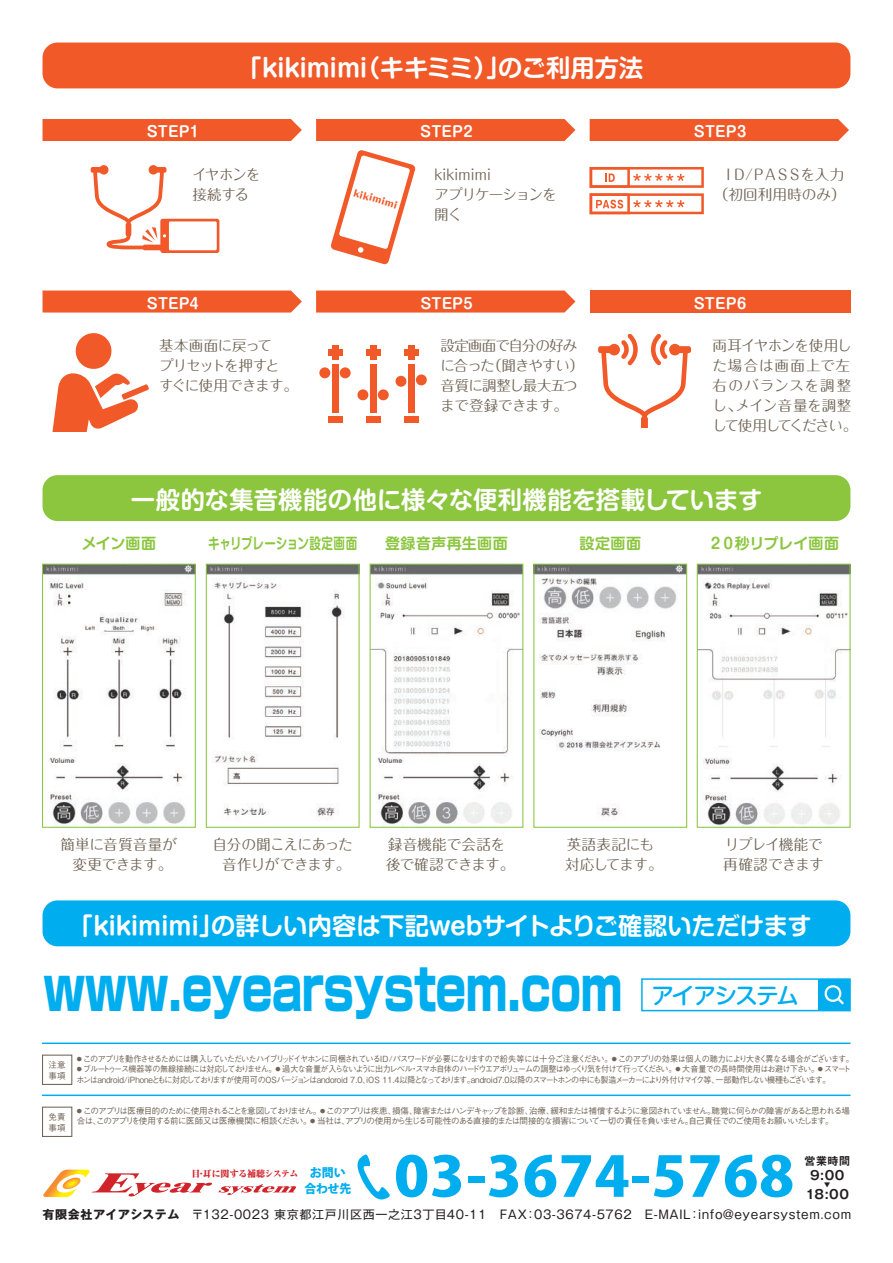
<style>
.page{position:relative;width:893px;height:1263px;background:#fff}
.page>*{position:absolute;margin:0;border:0;box-sizing:border-box;transform-origin:0 0}
.t1{font:800 59.7px "Shin Go Pro";letter-spacing:-.015em;color:#00aeef;scale:.75 1}
.t2{font:800 54.75px "Koz Go Pr 6 N";letter-spacing:.01em;color:#00aeef;scale:1.11 1}
.t3{font:700 24.3px "Shin M Go Pro De";letter-spacing:-.01em;color:#fff}
.t4{font:500 22.2px "Shin M Go Pro";letter-spacing:-.065em;color:#00aeef}
.t5{font:700 15px "Shin M Go Pro De";letter-spacing:.005em;color:#8bc63e;scale:.77 1}
.t6{font:700 15px "Shin M Go Pro De";letter-spacing:.005em;color:#8bc63e}
.t7{font:700 15px "Shin M Go Pro De";letter-spacing:-.025em;color:#8bc63e}
.t8{font:700 15px "Shin M Go Pro De";letter-spacing:.035em;color:#8bc63e}
.t9{font:14.7px/20.7px "Maru Fo Pro";letter-spacing:-.03em;color:#716557}
.t10{font:700 14.7px "Shin M Go Pro De";color:#fff}
.t11{font:14.7px/20.7px "Maru Fo Pro";letter-spacing:-.05em;color:#716557;text-align:center}
.t12{font:14.55px/20px "Maru Fo Pro";color:#716557}
.t13{font:14.55px/20px "Maru Fo Pro";letter-spacing:-.045em;color:#716557}
.t14{font:14.55px/20px "Maru Fo Pro";letter-spacing:-.065em;color:#716557}
.t15{font:14.55px/20px "Maru Fo Pro";letter-spacing:-.005em;color:#716557;text-align:center}
.t16{font:14.55px/20px "Maru Fo Pro";letter-spacing:-.07em;color:#716557}
.t17{font:700 12.6px "Gothic MB101 Pro De";color:#231f20}
.t18{font:12px "Gothic MB101 Pro";letter-spacing:.05em;color:#231f20}
.t19{font:800 12px/15.5px "Koz Go Pr 6 N";letter-spacing:-.02em;color:#00aeef;text-align:center}
.t20{font:700 10.8px "Gothic MB101 Pro De";color:#231f20}
.t21{font:800 9.15px "Maru Fo Pro";color:#f15929}
.t22{font:800 expanded 9px "Ryumin Pro";letter-spacing:-.045em;color:#cf232a}
.t23{font:500 8.55px/10.6px "Gothic BBB Pro";letter-spacing:-.11em;color:#716557;scale:.95 1}
.t24{font:500 8.55px/10.6px "Gothic BBB Pro";letter-spacing:-.11em;color:#716557}
.t25{font:6.15px "Koz Go Pr 6 N";color:#231f20}
.s1{font-weight:700}
</style>
<div class="page">
<div style="left:43px;top:291px;width:259px;height:22px;background:#f15929"></div>
<div style="left:316px;top:291px;width:259px;height:22px;background:#f15929"></div>
<div style="left:590px;top:291px;width:260px;height:22px;background:#f15929"></div>
<div style="left:43px;top:119px;width:259px;height:22px;background:#f15929"></div>
<div style="left:316px;top:119px;width:259px;height:22px;background:#f15929"></div>
<div style="left:590px;top:119px;width:259px;height:22px;background:#f15929"></div>
<div style="left:43px;top:43px;width:807px;height:45px;background:#f15929;border-radius:15px"></div>
<hr style="left:43px;top:1042px;width:807px;height:2px;background:#00aeef">
<div style="left:43px;top:475px;width:807px;height:46px;background:#8bc63e;border-radius:15px"></div>
<div style="left:43px;top:900px;width:807px;height:46px;background:#00aeef;border-radius:15px"></div>
<img style="left:44px;top:566px;width:150px;height:260px">
<div style="left:42px;top:564px;width:154px;height:264px;border:1px solid #8bc63e"></div>
<img style="left:699px;top:566px;width:150px;height:260px">
<div style="left:697px;top:564px;width:154px;height:264px;border:1px solid #8bc63e"></div>
<img style="left:372px;top:566px;width:149px;height:260px">
<div style="left:370px;top:564px;width:153px;height:264px;border:1px solid #8bc63e"></div>
<img style="left:535px;top:566px;width:150px;height:251px">
<div style="left:533px;top:564px;width:154px;height:264px;border:1px solid #8bc63e"></div>
<img style="left:208px;top:566px;width:150px;height:252px">
<div style="left:206px;top:564px;width:154px;height:264px;border:1px solid #8bc63e"></div>
<div style="left:42px;top:1054px;width:30px;height:31px;border:1px solid #716557"></div>
<hr style="left:43px;top:1094px;width:807px;height:2px;background:#00aeef">
<div style="left:42px;top:1106px;width:30px;height:31px;border:1px solid #716557"></div>
<div style="left:641px;top:978px;width:210px;height:33px;border:2px solid #00aeef"></div>
<div style="left:818px;top:979px;width:32px;height:31px;background:#00aeef"></div>
<svg style="left:824px;top:985px;width:20px;height:19px"></svg>
<svg style="left:357px;top:1154px;width:33px;height:45px"></svg>
<svg style="left:43px;top:1170px;width:169px;height:27px"></svg>
<svg style="left:218px;top:1184px;width:78px;height:11px"></svg>
<div style="left:160px;top:219px;width:59px;height:34px;background:linear-gradient(to right,#f15929,#f15929);border-radius:2px"></div>
<div style="left:169px;top:221px;width:48px;height:29px;background:#fff"></div>
<svg style="left:91px;top:165px;width:79px;height:85px"></svg>
<svg style="left:330px;top:150px;width:86px;height:115px"></svg>
<svg style="left:590px;top:167px;width:114px;height:47px"></svg>
<svg style="left:598px;top:334px;width:93px;height:94px"></svg>
<div style="left:328px;top:350px;width:14px;height:6px;background:#f15929"></div>
<div style="left:328px;top:416px;width:14px;height:6px;background:#f15929"></div>
<div style="left:332px;top:346px;width:6px;height:14px;background:#f15929"></div>
<div style="left:332px;top:364px;width:6px;height:49px;background:#f15929"></div>
<div style="left:319px;top:367px;width:11px;height:11px;background:#f15929;border-radius:50%"></div>
<div style="left:340px;top:367px;width:11px;height:11px;background:#f15929;border-radius:50%"></div>
<div style="left:366px;top:350px;width:14px;height:6px;background:#f15929"></div>
<div style="left:366px;top:416px;width:14px;height:6px;background:#f15929"></div>
<div style="left:370px;top:346px;width:6px;height:14px;background:#f15929"></div>
<div style="left:370px;top:364px;width:6px;height:49px;background:#f15929"></div>
<div style="left:357px;top:389px;width:11px;height:11px;background:#f15929;border-radius:50%"></div>
<div style="left:378px;top:389px;width:11px;height:11px;background:#f15929;border-radius:50%"></div>
<div style="left:404px;top:350px;width:14px;height:6px;background:#f15929"></div>
<div style="left:404px;top:416px;width:14px;height:6px;background:#f15929"></div>
<div style="left:408px;top:346px;width:6px;height:14px;background:#f15929"></div>
<div style="left:408px;top:364px;width:6px;height:49px;background:#f15929"></div>
<div style="left:395px;top:376px;width:11px;height:11px;background:#f15929;border-radius:50%"></div>
<div style="left:416px;top:374px;width:11px;height:11px;background:#f15929;border-radius:50%"></div>
<svg style="left:52px;top:333px;width:97px;height:98px"></svg>
<h3 class="t3" style="left:238px;top:48px;width:407px">「kikimimi（キキミミ）」のご利用方法</h3>
<h3 class="t10" style="left:147px;top:120px;width:54px">STEP1</h3>
<h3 class="t10" style="left:420px;top:120px;width:54px">STEP2</h3>
<h3 class="t10" style="left:694px;top:120px;width:54px">STEP3</h3>
<h3 class="t16" style="left:192px;top:163px;width:69px">イヤホンを接続する</h3>
<h3 class="t13" style="left:434px;top:163px;width:124px">kikimimi<br>アプリケーションを開く</h3>
<h3 class="t15" style="left:714px;top:163px;width:133px">ＩＤ/ＰＡＳＳを入力（初回利用時のみ）</h3>
<p class="t21" style="left:356px;top:186px;width:47px;rotate:16deg">kikimimi</p>
<h3 class="t10" style="left:147px;top:291px;width:53px">STEP4</h3>
<h3 class="t10" style="left:420px;top:291px;width:54px">STEP5</h3>
<h3 class="t10" style="left:694px;top:291px;width:54px">STEP6</h3>
<h3 class="t14" style="left:440px;top:334px;width:145px">設定画面で自分の好みに合った（聞きやすい）音質に調整し最大五つまで登録できます。</h3>
<h3 class="t13" style="left:159px;top:334px;width:141px">基本画面に戻って<br>プリセットを押すと<br>すぐに使用できます。</h3>
<h3 class="t12" style="left:712px;top:334px;width:146px">両耳イヤホンを使用した場合は画面上で左右のバランスを調整し、メイン音量を調整して使用してください。</h3>
<h3 class="t3" style="left:131px;top:480px;width:633px">一般的な集音機能の他に様々な便利機能を搭載しています</h3>
<h3 class="t6" style="left:82px;top:531px;width:76px">メイン画面</h3>
<h3 class="t5" style="left:208px;top:531px;width:195px">キャリブレーション設定画面</h3>
<h3 class="t8" style="left:385px;top:531px;width:124px">登録音声再生画面</h3>
<h3 class="t6" style="left:579px;top:531px;width:63px">設定画面</h3>
<h3 class="t7" style="left:708px;top:531px;width:132px">２０秒リプレイ画面</h3>
<h3 class="t9" style="left:61px;top:832px;width:118px;text-align:center">簡単に音質音量が変更できます。</h3>
<h3 class="t9" style="left:723px;top:832px;width:102px">リプレイ機能で再確認できます</h3>
<h3 class="t11" style="left:213px;top:832px;width:142px">自分の聞こえにあった音作りができます。</h3>
<h3 class="t9" style="left:386px;top:832px;width:130px">録音機能で会話を後で確認できます。</h3>
<h3 class="t9" style="left:565px;top:832px;width:99px">英語表記にも対応してます。</h3>
<h3 class="t3" style="left:69px;top:905px;width:744px">「kikimimi」の詳しい内容は下記webサイトよりご確認いただけます</h3>
<h1 class="t1" style="left:43px;top:941px;width:774px">www.eyearsystem.com</h1>
<h3 class="t4" style="left:652px;top:977px;width:149px">アイアシステム</h3>
<p class="t24" style="left:49px;top:1058px;width:19px">注意事項</p>
<p class="t24" style="left:49px;top:1110px;width:19px">免責事項</p>
<p class="t23" style="left:77px;top:1052px;width:820px"><sup>●</sup> このアプリを動作させるためには購入していただいたハイブリッドイヤホンに同梱されているＩＤ/パスワードが必要になりますので紛失等には十分ご注意ください。<sup>●</sup> このアプリの効果は個人の聴力により大きく異なる場合がございます。</p>
<p class="t23" style="left:76px;top:1063px;width:817px"><sup>●</sup> ブルートゥース機器等の無線接続には対応しておりません。<sup>●</sup> 過大な音量が入らないように出力レベル・スマホ自体のハードウエアボリュームの調整はゆっくり気を付けて行ってください。<sup>●</sup> 大音量での長時間使用はお避け下さい。<sup>●</sup> スマートホンはandroid/iPhoneともに対応しておりますが使用可のＯＳバージョンはandoroid 7.0、iOS 11.4以降となっております。android7.0以降のスマートホンの中にも製造メーカーにより外付けマイク等、一部動作しない機種もございます。</p>
<p class="t24" style="left:77px;top:1104px;width:775px"><sup>●</sup> このアプリは医療目的のために使用されることを意図しておりません。<sup>●</sup> このアプリは疾患、損傷、障害またはハンデキャップを診断、治療、緩和または補償するように意図されていません。聴覚に何らかの障害があると思われる場合は、このアプリを使用する前に医師又は医療機関に相談ください。<sup>●</sup> 当社は、アプリの使用から生じる可能性のある直接的または間接的な損害について一切の責任を負いません。自己責任でのご使用をお願いいたします。</p>
<h3 class="t19" style="left:304px;top:1165px;width:48px">お問い合わせ先</h3>
<p class="t22" style="left:191px;top:1167px;width:108px">目・耳に関する補聴システム</p>
<h2 class="t2" style="left:394px;top:1146px;width:362px">03-3674-5768</h2>
<p class="t20" style="left:804px;top:1152px;width:47px">営業時間</p>
<h3 class="t17" style="left:810px;top:1165px;width:36px">9:00</h3>
<p class="t25" style="left:824px;top:1182px;width:8px">▼</p>
<h3 class="t17" style="left:805px;top:1184px;width:45px">18:00</h3>
<h3 class="t18" style="left:42px;top:1205px;width:810px"><span class="s1">有限会社アイアシステム</span>　〒132-0023 東京都江戸川区西一之江3丁目40-11　FAX：03-3674-5762　E-MAIL：info@eyearsystem.com</h3>
</div>
